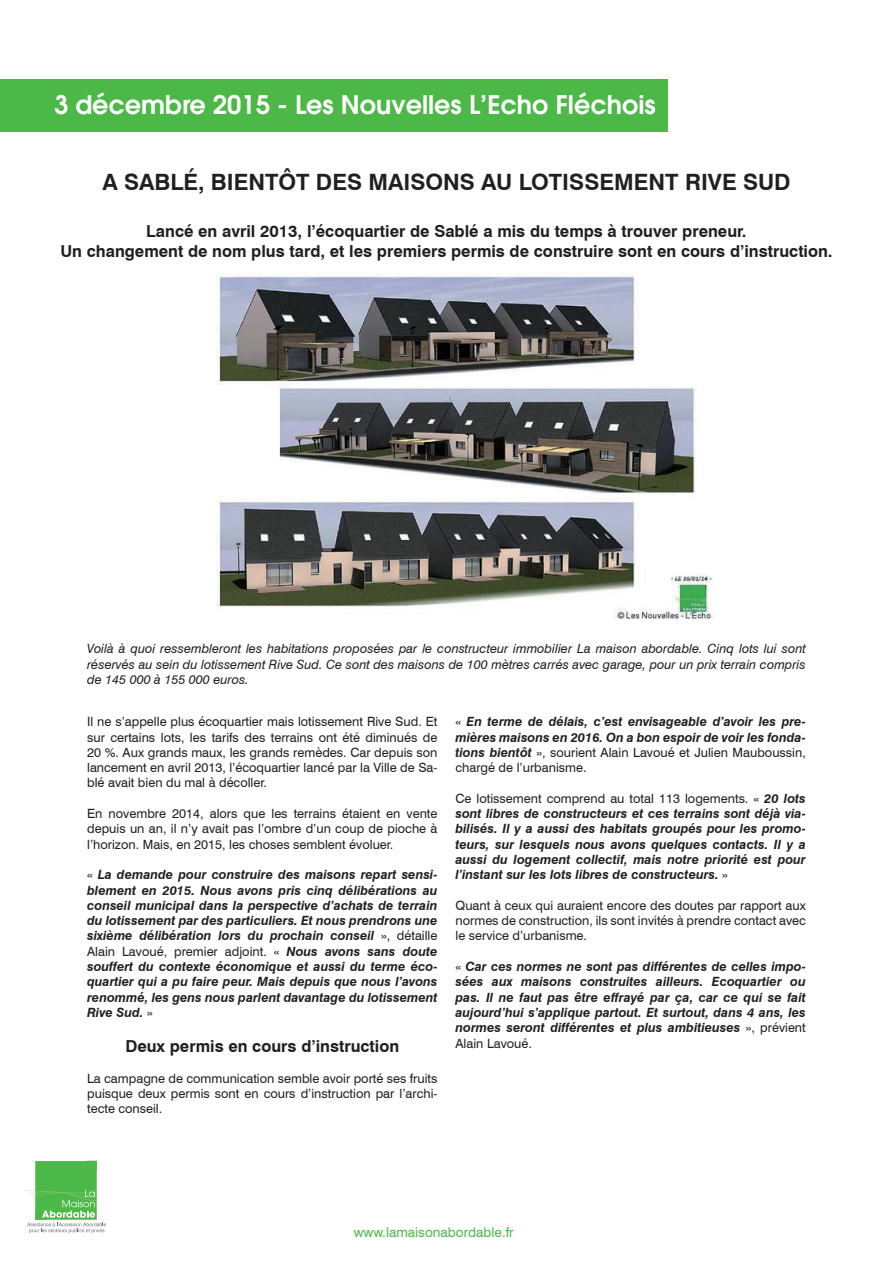
<style>
.page{position:relative;width:893px;height:1263px;background:#fff}
.page>*{position:absolute;margin:0;border:0;box-sizing:border-box;transform-origin:0 0}
.t1{font:600 25.5px "ITC Avant Garde Pro";color:#fff}
.t2{font:700 22.5px "Swiss 721 BT";color:#231f20}
.t3{font:700 16.5px "Swiss 721 BT";color:#231f20}
.t4{font:13.5px "Swiss 721 BT";color:#4cb848}
.t5{font:italic 700 12.75px/15.3px "Swiss 721 BT";color:#231f20;text-align:justify}
.t6{font:12.75px/15.3px "Swiss 721 BT";color:#231f20;text-align:justify}
.t7{font:italic 12.75px/15.3px "Swiss 721 BT";color:#231f20;text-align:justify}
.s1{font-weight:400;font-style:normal}
</style>
<div class="page">
<svg style="left:26px;top:1161px;width:80px;height:72px"></svg>
<div style="left:0;top:79px;width:668px;height:53px;background:#4cb848"></div>
<img style="left:217px;top:276px;width:496px;height:344px">
<p class="t1" style="left:54px;top:88px;width:603px">3 décembre 2015 - Les Nouvelles L’Echo Fléchois</p>
<p class="t2" style="left:102px;top:169px;width:690px">A SABLÉ, BIENTÔT DES MAISONS AU LOTISSEMENT RIVE SUD</p>
<p class="t3" style="left:146px;top:221px;width:602px">Lancé en avril 2013, l’écoquartier de Sablé a mis du temps à trouver preneur.</p>
<p class="t3" style="left:60px;top:241px;width:774px">Un changement de nom plus tard, et les premiers permis de construire sont en cours d’instruction.</p>
<p class="t7" style="left:87px;top:641px;width:720px">Voilà à quoi ressembleront les habitations proposées par le constructeur immobilier La maison abordable. Cinq lots lui sont réservés au sein du lotissement Rive Sud. Ce sont des maisons de 100 mètres carrés avec garage, pour un prix terrain compris de 145 000 à 155 000 euros.</p>
<p class="t6" style="left:87px;top:714px;width:352px">Il ne s’appelle plus écoquartier mais lotissement Rive Sud. Et sur certains lots, les tarifs des terrains ont été diminués de 20 %. Aux grands maux, les grands remèdes. Car depuis son lancement en avril 2013, l’écoquartier lancé par la Ville de Sa&shy;blé avait bien du mal à décoller.</p>
<p class="t6" style="left:87px;top:806px;width:352px">En novembre 2014, alors que les terrains étaient en vente depuis un an, il n’y avait pas l’ombre d’un coup de pioche à l’horizon. Mais, en 2015, les choses semblent évoluer.</p>
<p class="t5" style="left:87px;top:867px;width:352px"><span class="s1">«</span> La demande pour construire des maisons repart sensi&shy;blement en 2015. Nous avons pris cinq délibérations au conseil municipal dans la perspective d’achats de terrain du lotissement par des particuliers. Et nous prendrons une sixième délibération lors du prochain conseil <span class="s1">», détaille Alain Lavoué, premier adjoint. «</span> Nous avons sans doute souffert du contexte économique et aussi du terme éco&shy;quartier qui a pu faire peur. Mais depuis que nous l’avons renommé, les gens nous parlent davantage du lotissement Rive Sud. <span class="s1">»</span></p>
<p class="t3" style="left:125px;top:1036px;width:275px">Deux permis en cours d’instruction</p>
<p class="t6" style="left:87px;top:1070px;width:352px">La campagne de communication semble avoir porté ses fruits puisque deux permis sont en cours d’instruction par l’archi&shy;tecte conseil.</p>
<p class="t5" style="left:455px;top:714px;width:352px"><span class="s1">«</span> En terme de délais, c’est envisageable d’avoir les pre&shy;mières maisons en 2016. On a bon espoir de voir les fonda&shy;tions bientôt <span class="s1">», sourient Alain Lavoué et Julien Mauboussin, chargé de l’urbanisme.</span></p>
<p class="t5" style="left:455px;top:790px;width:352px"><span class="s1">Ce lotissement comprend au total 113 logements. «</span> 20 lots sont libres de constructeurs et ces terrains sont déjà via&shy;bilisés. Il y a aussi des habitats groupés pour les promo&shy;teurs, sur lesquels nous avons quelques contacts. Il y a aussi du logement collectif, mais notre priorité est pour l’instant sur les lots libres de constructeurs. <span class="s1">»</span></p>
<p class="t6" style="left:455px;top:897px;width:352px">Quant à ceux qui auraient encore des doutes par rapport aux normes de construction, ils sont invités à prendre contact avec le service d’urbanisme.</p>
<p class="t5" style="left:455px;top:959px;width:352px"><span class="s1">«</span> Car ces normes ne sont pas différentes de celles impo&shy;sées aux maisons construites ailleurs. Ecoquartier ou pas. Il ne faut pas être effrayé par ça, car ce qui se fait aujourd’hui s’applique partout. Et surtout, dans 4 ans, les normes seront différentes et plus ambitieuses <span class="s1">», prévient Alain Lavoué.</span></p>
<p class="t4" style="left:354px;top:1224px;width:162px">www.lamaisonabordable.fr</p>
</div>
